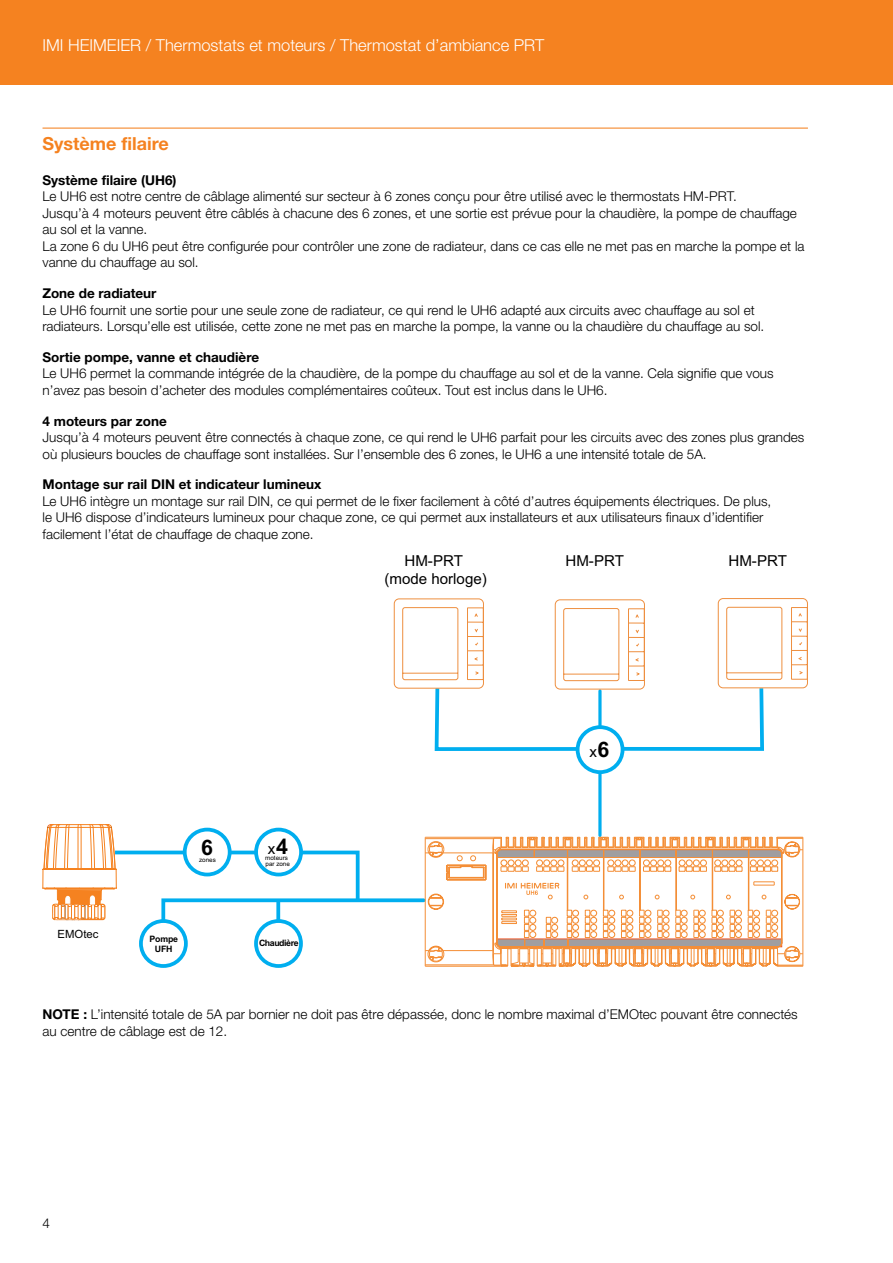
<style>
.page{position:relative;width:893px;height:1263px;background:#fff}
.page>*{position:absolute;margin:0;border:0;box-sizing:border-box;transform-origin:0 0}
.t1{font:700 21.45px "Arial";color:#000}
.t2{font:700 18px "Helvetica Neue LTW1 G";color:#f58220}
.t3{font:300 16.5px "Helvetica Neue LTW1 G";color:#fff}
.t4{font:15.15px/18.1px "Arial";color:#000;text-align:center}
.t5{font:300 13.5px/16.5px "Helvetica Neue LTW1 G";color:#000}
.t6{font:700 13.5px "Helvetica Neue LTW1 G";color:#000}
.t7{font:11.4px "Arial";color:#000}
.t8{font:700 8.85px "Arial";letter-spacing:-.05em;color:#000}
.t9{font:700 8.85px/10.5px "Arial";letter-spacing:-.02em;color:#000;text-align:center}
.t10{font:6.3px/6.3px "Arial";color:#000}
.s1{font-weight:700;font-size:21.45px}
.s2{font-weight:700}
</style>
<div class="page">
<div style="left:0;top:0;width:893px;height:85px;background:#f58220"></div>
<hr style="left:43px;top:128px;width:765px;height:1px;background:#f58220">
<div style="left:254px;top:919px;width:49px;height:49px;border:4px solid #00aeef;border-radius:50%"></div>
<div style="left:139px;top:919px;width:49px;height:49px;border:4px solid #00aeef;border-radius:50%"></div>
<svg style="left:598px;top:774px;width:4px;height:61px"></svg>
<div style="left:576px;top:725px;width:48px;height:49px;border:4px solid #00aeef;border-radius:50%"></div>
<svg style="left:429px;top:845px;width:370px;height:122px"></svg>
<svg style="left:447px;top:837px;width:342px;height:130px"></svg>
<svg style="left:43px;top:824px;width:384px;height:113px"></svg>
<svg style="left:393px;top:598px;width:415px;height:155px"></svg>
<p class="t3" style="left:43px;top:35px;width:503px">IMI HEIMEIER / Thermostats et moteurs / Thermostat d’ambiance PRT</p>
<h2 class="t2" style="left:43px;top:132px;width:128px">Système filaire</h2>
<p class="t6" style="left:43px;top:172px;width:136px">Système filaire (UH6)</p>
<p class="t5" style="left:43px;top:188px;width:763px">Le UH6 est notre centre de câblage alimenté sur secteur à 6 zones conçu pour être utilisé avec le thermostats HM-PRT.<br>Jusqu’à 4 moteurs peuvent être câblés à chacune des 6 zones, et une sortie est prévue pour la chaudière, la pompe de chauffage au sol et la vanne.<br>La zone 6 du UH6 peut être configurée pour contrôler une zone de radiateur, dans ce cas elle ne met pas en marche la pompe et la vanne du chauffage au sol.</p>
<p class="t6" style="left:43px;top:285px;width:115px">Zone de radiateur</p>
<p class="t5" style="left:43px;top:302px;width:723px">Le UH6 fournit une sortie pour une seule zone de radiateur, ce qui rend le UH6 adapté aux circuits avec chauffage au sol et radiateurs. Lorsqu’elle est utilisée, cette zone ne met pas en marche la pompe, la vanne ou la chaudière du chauffage au sol.</p>
<p class="t6" style="left:43px;top:349px;width:218px">Sortie pompe, vanne et chaudière</p>
<p class="t5" style="left:43px;top:365px;width:733px">Le UH6 permet la commande intégrée de la chaudière, de la pompe du chauffage au sol et de la vanne. Cela signifie que vous n’avez pas besoin d’acheter des modules complémentaires coûteux. Tout est inclus dans le UH6.</p>
<p class="t6" style="left:43px;top:412px;width:126px">4 moteurs par zone</p>
<p class="t5" style="left:43px;top:429px;width:763px">Jusqu’à 4 moteurs peuvent être connectés à chaque zone, ce qui rend le UH6 parfait pour les circuits avec des zones plus grandes où plusieurs boucles de chauffage sont installées. Sur l’ensemble des 6 zones, le UH6 a une intensité totale de 5A.</p>
<p class="t6" style="left:43px;top:476px;width:280px">Montage sur rail DIN et indicateur lumineux</p>
<p class="t5" style="left:43px;top:493px;width:730px">Le UH6 intègre un montage sur rail DIN, ce qui permet de le fixer facilement à côté d’autres équipements électriques. De plus, le UH6 dispose d’indicateurs lumineux pour chaque zone, ce qui permet aux installateurs et aux utilisateurs finaux d’identifier facilement l’état de chauffage de chaque zone.</p>
<p class="t7" style="left:58px;top:926px;width:42px">EMOtec</p>
<h1 class="t1" style="left:201px;top:833px;width:13px">6</h1>
<p class="t10" style="left:199px;top:856px;width:18px">zones</p>
<p class="t9" style="left:149px;top:933px;width:30px">Pompe<br>UFH</p>
<p class="t4" style="left:268px;top:839px;width:21px">x<span class="s1">4</span></p>
<p class="t10" style="left:265px;top:854px;width:26px">moteurs par zone</p>
<p class="t8" style="left:259px;top:937px;width:41px">Chaudière</p>
<p class="t4" style="left:384px;top:552px;width:104px">HM-PRT (mode horloge)</p>
<p class="t4" style="left:565px;top:552px;width:60px">HM-PRT</p>
<p class="t4" style="left:728px;top:552px;width:60px">HM-PRT</p>
<p class="t4" style="left:589px;top:742px;width:21px">x<span class="s1">6</span></p>
<p class="t5" style="left:43px;top:1006px;width:757px"><span class="s2">NOTE :</span> L’intensité totale de 5A par bornier ne doit pas être dépassée, donc le nombre maximal d’EMOtec pouvant être connectés au centre de câblage est de 12.</p>
<p class="t5" style="left:43px;top:1215px;width:9px">4</p>
</div>
